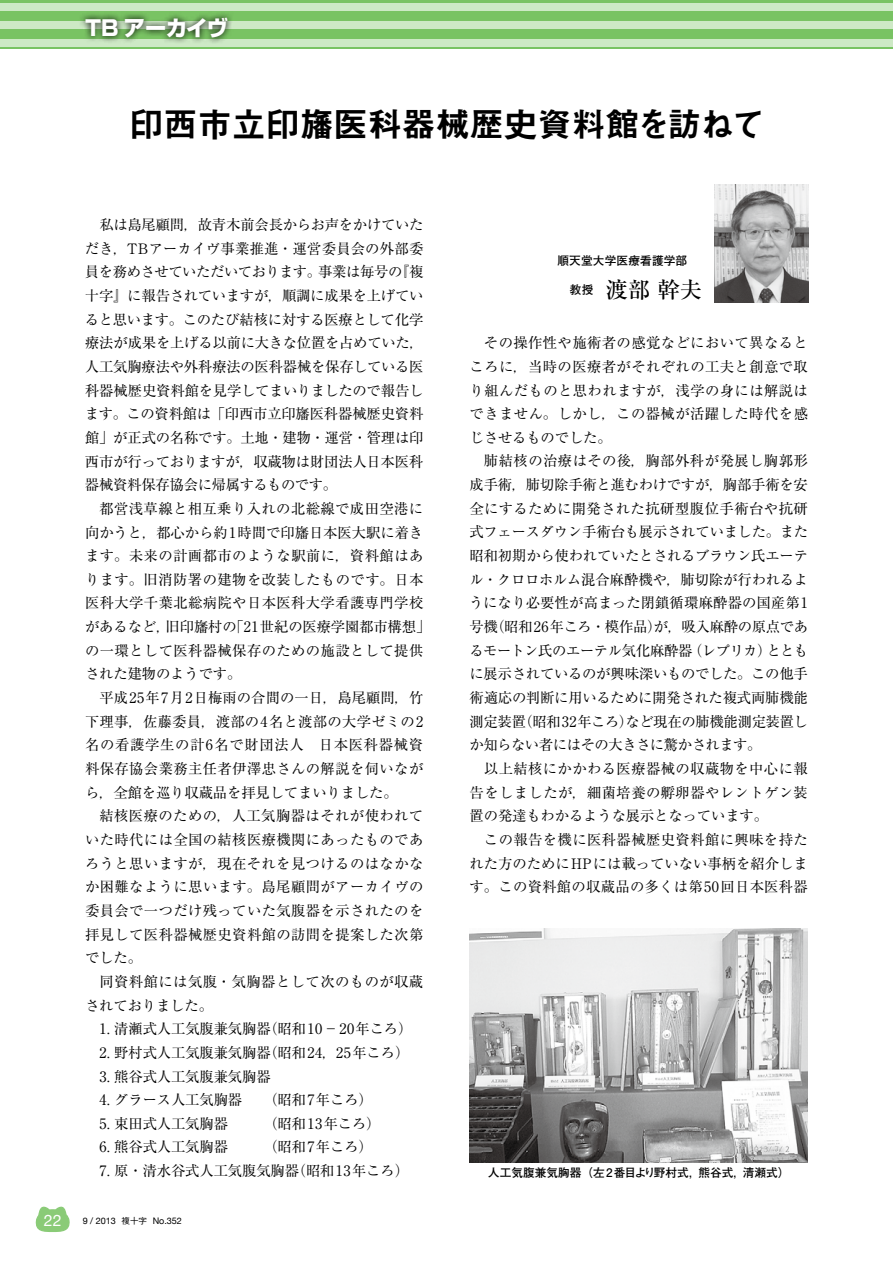
<style>
.page{position:relative;width:893px;height:1263px;background:#fff}
.page>*{position:absolute;margin:0;border:0;box-sizing:border-box;transform-origin:0 0}
.t1{font:34.05px "Midashi Go Pr 5 MB31";color:#000}
.t2{font:500 22.35px "Ryumin Pr 5";color:#000}
.t3{font:800 21.3px "Shin Go Pr 5";letter-spacing:-.01em;color:#fff}
.t4{font:15.9px "Helvetica Neue";color:#fff}
.t5{font:14.4px/23.7px "Ryumin Pr 5";letter-spacing:.02em;color:#000;text-align:justify}
.t6{font:14.4px "Ryumin Pr 5";letter-spacing:-.01em;color:#000}
.t7{font:700 11.7px "Futo Go B101 Pr 5";color:#000}
.t8{font:9px "Helvetica Neue";color:#000}
.s1{font-family:"Gothic BBB Pr 5";font-weight:500;font-size:8.55px}
</style>
<div class="page">
<svg style="left:35px;top:1206px;width:35px;height:26px"></svg>
<img style="left:715px;top:185px;width:93px;height:118px">
<img style="left:470px;top:928px;width:338px;height:234px">
<div style="left:0;top:0;width:893px;height:49px;background:#79c363"></div>
<div style="left:0;top:21px;width:893px;height:8px;background:#cde9c5"></div>
<div style="left:0;top:39px;width:893px;height:7px;background:#cde9c5"></div>
<div style="left:0;top:4px;width:893px;height:7px;background:#cde9c5"></div>
<svg style="left:81px;top:14px;width:151px;height:29px"></svg>
<h3 class="t3" style="left:85px;top:11px;width:144px">TB アーカイヴ</h3>
<h1 class="t1" style="left:130px;top:97px;width:637px">印西市立印旛医科器械歴史資料館を訪ねて</h1>
<p class="t5" style="left:85px;top:212px;width:340px;text-indent:15px">私は島尾顧問，故青木前会長からお声をかけていただき，TBアーカイヴ事業推進・運営委員会の外部委員を務めさせていただいております。事業は毎号の『複十字』に報告されていますが，順調に成果を上げていると思います。このたび結核に対する医療として化学療法が成果を上げる以前に大きな位置を占めていた，人工気胸療法や外科療法の医科器械を保存している医科器械歴史資料館を見学してまいりましたので報告します。この資料館は「印西市立印旛医科器械歴史資料館」が正式の名称です。土地・建物・運営・管理は印西市が行っておりますが，収蔵物は財団法人日本医科器械資料保存協会に帰属するものです。</p>
<p class="t5" style="left:85px;top:496px;width:347px;text-align:left;text-indent:14px">都営浅草線と相互乗り入れの北総線で成田空港に向かうと，都心から約1時間で印旛日本医大駅に着きます。未来の計画都市のような駅前に，資料館はあります。旧消防署の建物を改装したものです。日本医科大学千葉北総病院や日本医科大学看護専門学校があるなど，旧印旛村の「21世紀の医療学園都市構想」の一環として医科器械保存のための施設として提供された建物のようです。</p>
<p class="t5" style="left:85px;top:685px;width:340px;text-indent:14px">平成25年7月2日梅雨の合間の一日，島尾顧問，竹下理事，佐藤委員，渡部の4名と渡部の大学ゼミの2名の看護学生の計6名で財団法人　日本医科器械資料保存協会業務主任者伊澤忠さんの解説を伺いながら，全館を巡り収蔵品を拝見してまいりました。</p>
<p class="t5" style="left:85px;top:803px;width:340px;text-indent:14px">結核医療のための，人工気胸器はそれが使われていた時代には全国の結核医療機関にあったものであろうと思いますが，現在それを見つけるのはなかなか困難なように思います。島尾顧問がアーカイヴの委員会で一つだけ残っていた気腹器を示されたのを拝見して医科器械歴史資料館の訪問を提案した次第でした。</p>
<p class="t5" style="left:85px;top:969px;width:340px;text-indent:14px">同資料館には気腹・気胸器として次のものが収蔵されておりました。</p>
<p class="t6" style="left:99px;top:1017px;width:315px">1. 清瀬式人工気腹兼気胸器（昭和10－20年ころ）</p>
<p class="t6" style="left:99px;top:1041px;width:311px">2. 野村式人工気腹兼気胸器（昭和24，25年ころ）</p>
<p class="t6" style="left:99px;top:1065px;width:173px">3. 熊谷式人工気腹兼気胸器</p>
<p class="t6" style="left:99px;top:1088px;width:275px">4. グラース人工気胸器　　（昭和7年ころ）</p>
<p class="t6" style="left:99px;top:1112px;width:283px">5. 束田式人工気胸器　　　（昭和13年ころ）</p>
<p class="t6" style="left:99px;top:1136px;width:275px">6. 熊谷式人工気胸器　　　（昭和7年ころ）</p>
<p class="t6" style="left:99px;top:1159px;width:311px">7. 原・清水谷式人工気腹気胸器（昭和13年ころ）</p>
<p class="t4" style="left:44px;top:1211px;width:19px">22</p>
<p class="t8" style="left:83px;top:1215px;width:101px">9 / 2013 <span class="s1">複十字</span> No.352</p>
<p class="t7" style="left:557px;top:251px;width:131px">順天堂大学医療看護学部</p>
<h2 class="t2" style="left:570px;top:272px;width:134px"><sup>教授　</sup>渡部 幹夫</h2>
<p class="t5" style="left:470px;top:330px;width:340px;text-indent:14px">その操作性や施術者の感覚などにおいて異なるところに，当時の医療者がそれぞれの工夫と創意で取り組んだものと思われますが，浅学の身には解説はできません。しかし，この器械が活躍した時代を感じさせるものでした。</p>
<p class="t5" style="left:469px;top:448px;width:340px;text-indent:15px">肺結核の治療はその後，胸部外科が発展し胸郭形成手術，肺切除手術と進むわけですが，胸部手術を安全にするために開発された抗研型腹位手術台や抗研式フェースダウン手術台も展示されていました。また昭和初期から使われていたとされるブラウン氏エーテル・クロロホルム混合麻酔機や，肺切除が行われるようになり必要性が高まった閉鎖循環麻酔器の国産第1号機（昭和26年ころ・模作品）が，吸入麻酔の原点であるモートン氏のエーテル気化麻酔器（レプリカ）とともに展示されているのが興味深いものでした。この他手術適応の判断に用いるために開発された複式両肺機能測定装置（昭和32年ころ）など現在の肺機能測定装置しか知らない者にはその大きさに驚かされます。</p>
<p class="t5" style="left:470px;top:756px;width:340px;text-indent:14px">以上結核にかかわる医療器械の収蔵物を中心に報告をしましたが，細菌培養の孵卵器やレントゲン装置の発達もわかるような展示となっています。</p>
<p class="t5" style="left:470px;top:827px;width:340px;text-indent:14px">この報告を機に医科器械歴史資料館に興味を持たれた方のためにHPには載っていない事柄を紹介します。この資料館の収蔵品の多くは第50回日本医科器</p>
<p class="t7" style="left:488px;top:1163px;width:303px">人工気腹兼気胸器（左2番目より野村式，熊谷式，清瀬式）</p>
</div>
